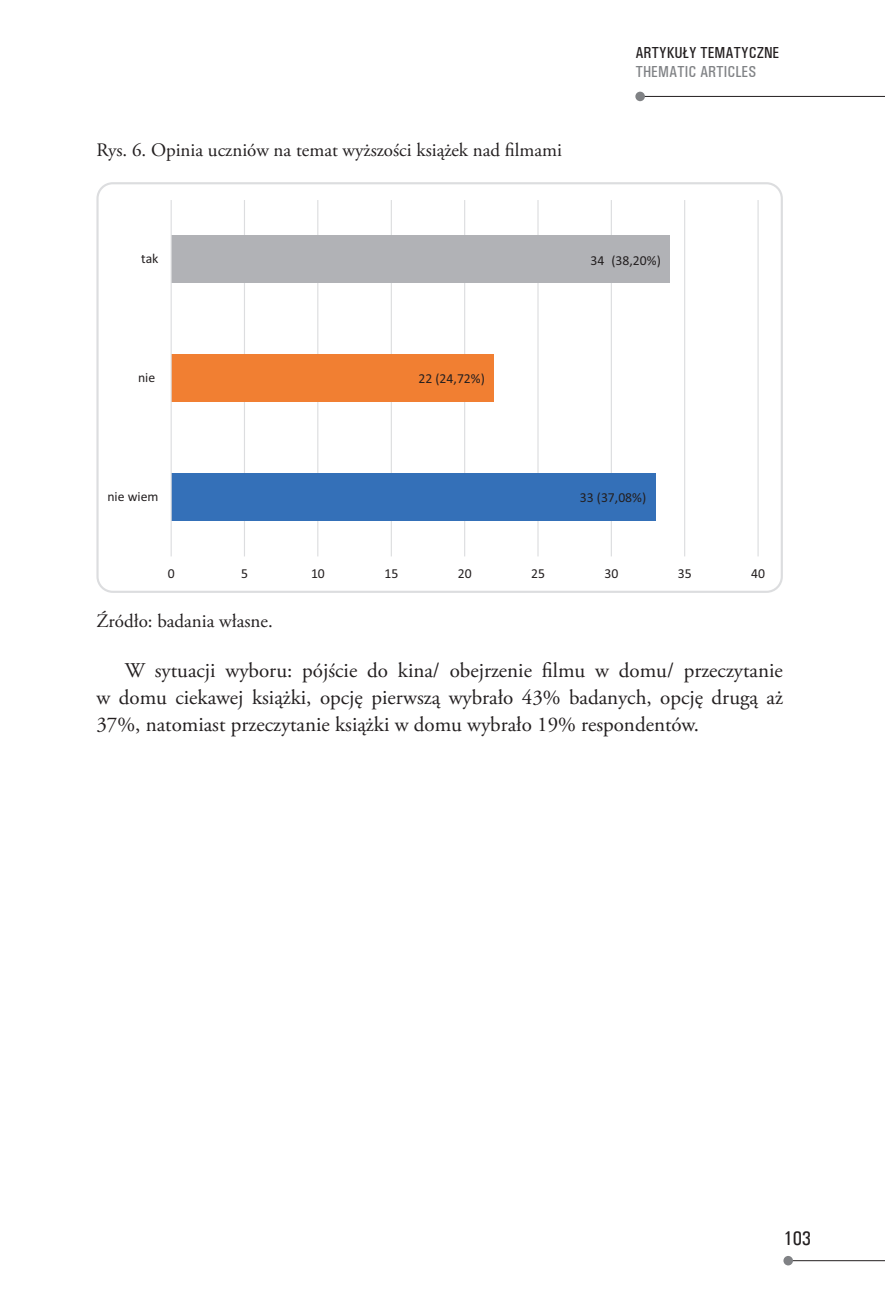
<style>
.page{position:relative;width:885px;height:1316px;background:#fff}
.page>*{position:absolute;margin:0;border:0;box-sizing:border-box;transform-origin:0 0}
.t1{font:21px/27px "Adobe Garamond Pro";color:#231f20;text-align:justify}
.t2{font:500 condensed 20px "Univers";color:#231f20}
.t3{font:19px "Adobe Garamond Pro";color:#231f20}
.t4{font:500 condensed 16px "Univers";color:#231f20}
.t5{font:500 condensed 16px "Univers";color:#808285}
.t6{font:13.8px "Calibri";color:#231f20}
</style>
<div class="page">
<hr style="left:640px;top:96px;width:244px;height:1px;background:#231f20">
<div style="left:635px;top:92px;width:9px;height:9px;background:#808285;border-radius:50%"></div>
<hr style="left:788px;top:1260px;width:96px;height:1px;background:#231f20">
<div style="left:783px;top:1255px;width:9px;height:10px;background:#808285;border-radius:50%"></div>
<hr style="left:244px;top:200px;width:1px;height:356px;background:#dcdddf">
<hr style="left:317px;top:200px;width:1px;height:356px;background:#dcdddf">
<hr style="left:391px;top:200px;width:1px;height:356px;background:#dcdddf">
<hr style="left:464px;top:200px;width:1px;height:356px;background:#dcdddf">
<hr style="left:537px;top:200px;width:1px;height:356px;background:#dcdddf">
<hr style="left:610px;top:200px;width:2px;height:356px;background:#dcdddf">
<hr style="left:684px;top:200px;width:1px;height:356px;background:#dcdddf">
<hr style="left:757px;top:200px;width:1px;height:356px;background:#dcdddf">
<div style="left:171px;top:473px;width:484px;height:48px;background:#3470b8"></div>
<div style="left:171px;top:354px;width:323px;height:48px;background:#f17f32"></div>
<div style="left:171px;top:236px;width:499px;height:47px;background:#b1b2b6"></div>
<hr style="left:170px;top:200px;width:2px;height:356px;background:#dcdddf">
<div style="left:96px;top:182px;width:686px;height:411px;border:2px solid #dcdddf;border-radius:15px"></div>
<p class="t3" style="left:96px;top:138px;width:467px">Rys. 6. Opinia uczniów na temat wyższości książek nad filmami</p>
<p class="t4" style="left:635px;top:43px;width:145px">ARTYKUŁY TEMATYCZNE</p>
<p class="t5" style="left:635px;top:62px;width:122px">THEMATIC ARTICLES</p>
<p class="t6" style="left:141px;top:249px;width:19px">tak</p>
<p class="t6" style="left:590px;top:250px;width:72px">34 (38,20%)</p>
<p class="t6" style="left:138px;top:368px;width:19px">nie</p>
<p class="t6" style="left:418px;top:369px;width:68px">22 (24,72%)</p>
<p class="t6" style="left:107px;top:487px;width:52px">nie wiem</p>
<p class="t6" style="left:579px;top:487px;width:68px">33 (37,08%)</p>
<p class="t6" style="left:168px;top:564px;width:8px">0</p>
<p class="t6" style="left:241px;top:564px;width:8px">5</p>
<p class="t6" style="left:311px;top:564px;width:15px">10</p>
<p class="t6" style="left:384px;top:564px;width:15px">15</p>
<p class="t6" style="left:457px;top:564px;width:15px">20</p>
<p class="t6" style="left:531px;top:564px;width:15px">25</p>
<p class="t6" style="left:604px;top:564px;width:15px">30</p>
<p class="t6" style="left:677px;top:564px;width:15px">35</p>
<p class="t6" style="left:751px;top:564px;width:15px">40</p>
<p class="t3" style="left:96px;top:610px;width:178px">Źródło: badania własne.</p>
<p class="t1" style="left:96px;top:657px;width:688px;text-indent:28px">W sytuacji wyboru: pójście do kina/ obejrzenie filmu w domu/ przeczytanie w domu ciekawej książki, opcję pierwszą wybrało 43% badanych, opcję drugą aż 37%, natomiast przeczytanie książki w domu wybrało 19% respondentów.</p>
<p class="t2" style="left:783px;top:1226px;width:29px">103</p>
</div>
